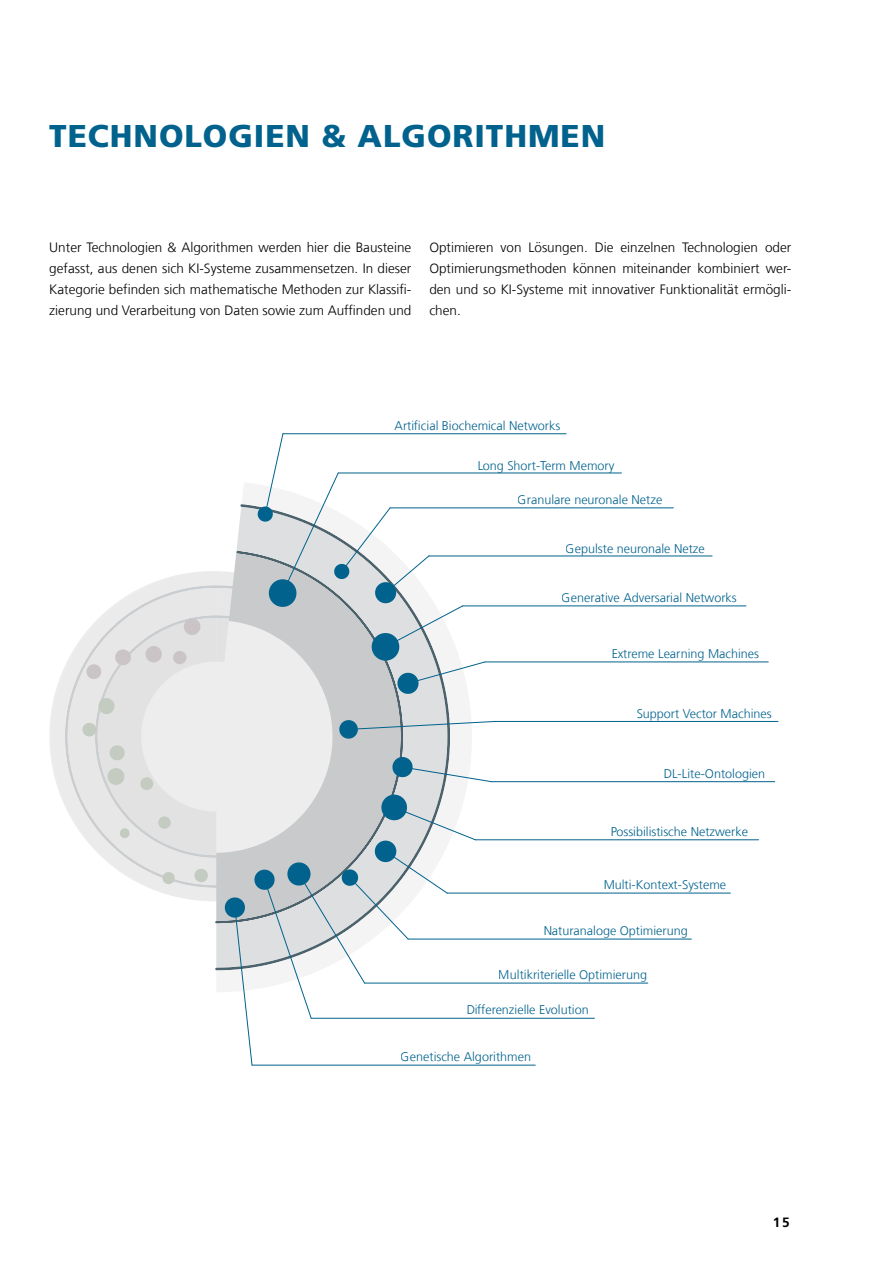
<style>
.page{position:relative;width:893px;height:1263px;background:#fff}
.page>*{position:absolute;margin:0;border:0;box-sizing:border-box;transform-origin:0 0}
.t1{font:900 31.5px "Frutiger LT Com";letter-spacing:.03em;color:#00628d}
.t2{font:300 13.5px/21px "Frutiger LT Com";color:#000;text-align:justify}
.t3{font:700 13.5px "Frutiger LT Com";color:#000}
.t4{font:300 12.6px "Frutiger LT Com";color:#00628d}
</style>
<div class="page">
<hr style="left:252px;top:1065px;width:283px;height:1px;background:#00628d">
<hr style="left:311px;top:1018px;width:283px;height:1px;background:#00628d">
<hr style="left:365px;top:983px;width:283px;height:1px;background:#00628d">
<hr style="left:408px;top:938px;width:283px;height:1px;background:#00628d">
<hr style="left:447px;top:893px;width:283px;height:1px;background:#00628d">
<hr style="left:475px;top:839px;width:284px;height:1px;background:#00628d">
<hr style="left:491px;top:781px;width:284px;height:1px;background:#00628d">
<hr style="left:495px;top:721px;width:283px;height:1px;background:#00628d">
<hr style="left:485px;top:661px;width:283px;height:1px;background:#00628d">
<hr style="left:463px;top:605px;width:283px;height:1px;background:#00628d">
<hr style="left:429px;top:555px;width:283px;height:1px;background:#00628d">
<hr style="left:390px;top:507px;width:283px;height:1px;background:#00628d">
<hr style="left:338px;top:472px;width:283px;height:1px;background:#00628d">
<svg style="left:66px;top:433px;width:430px;height:633px"></svg>
<hr style="left:283px;top:433px;width:283px;height:1px;background:#00628d">
<h1 class="t1" style="left:49px;top:117px;width:557px">TECHNOLOGIEN &amp; ALGORITHMEN</h1>
<p class="t2" style="left:49px;top:237px;width:364px">Unter Technologien &amp; Algorithmen werden hier die Bausteine gefasst, aus denen sich KI-Systeme zusammensetzen. In dieser Kategorie befinden sich mathematische Methoden zur Klassifi&shy;zierung und Verarbeitung von Daten sowie zum Auffinden und</p>
<p class="t2" style="left:429px;top:237px;width:363px">Optimieren von Lösungen. Die einzelnen Technologien oder Optimierungsmethoden können miteinander kombiniert wer&shy;den und so KI-Systeme mit innovativer Funktionalität ermögli&shy;chen.</p>
<p class="t4" style="left:395px;top:418px;width:167px">Artificial Biochemical Networks</p>
<p class="t4" style="left:477px;top:458px;width:139px">Long Short-Term Memory</p>
<p class="t4" style="left:518px;top:492px;width:146px">Granulare neuronale Netze</p>
<p class="t4" style="left:566px;top:541px;width:141px">Gepulste neuronale Netze</p>
<p class="t4" style="left:562px;top:590px;width:176px">Generative Adversarial Networks</p>
<p class="t4" style="left:611px;top:646px;width:149px">Extreme Learning Machines</p>
<p class="t4" style="left:637px;top:706px;width:137px">Support Vector Machines</p>
<p class="t4" style="left:664px;top:766px;width:103px">DL-Lite-Ontologien</p>
<p class="t4" style="left:610px;top:824px;width:139px">Possibilistische Netzwerke</p>
<p class="t4" style="left:604px;top:877px;width:124px">Multi-Kontext-Systeme</p>
<p class="t4" style="left:544px;top:923px;width:146px">Naturanaloge Optimierung</p>
<p class="t4" style="left:499px;top:967px;width:150px">Multikriterielle Optimierung</p>
<p class="t4" style="left:466px;top:1003px;width:124px">Differenzielle Evolution</p>
<p class="t4" style="left:401px;top:1049px;width:132px">Genetische Algorithmen</p>
<p class="t3" style="left:773px;top:1215px;width:18px">15</p>
</div>
